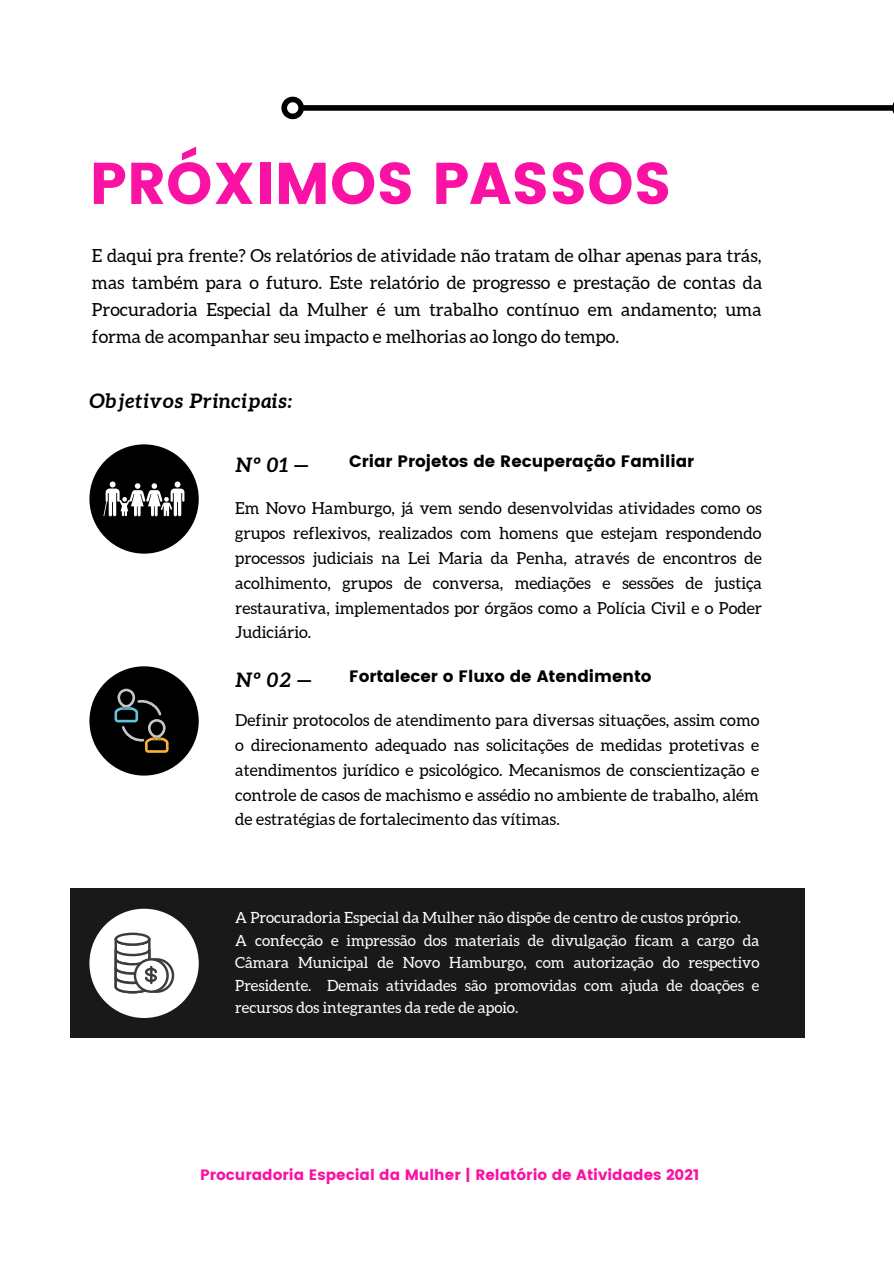
<style>
.page{position:relative;width:894px;height:1264px;background:#fff}
.page>*{position:absolute;margin:0;border:0;box-sizing:border-box;transform-origin:0 0}
.t1{font:58.65px "Poppins";color:#f912a3}
.t2{font:italic 700 20.1px "Aleo";letter-spacing:.03em;color:#000}
.t3{font:18px/27px "Aleo";color:#000;text-align:justify}
.t4{font:16.5px/24.8px "Aleo";color:#000;text-align:justify}
.t5{font:16.5px "Poppins";color:#000}
.t6{font:15.45px/22.5px "Aleo";color:#fff;text-align:justify}
.t7{font:15px "Poppins";color:#f912a3}
</style>
<div class="page">
<div style="left:89px;top:444px;width:110px;height:109px;background:#000;border-radius:50%"></div>
<div style="left:89px;top:666px;width:110px;height:109px;background:#000;border-radius:50%"></div>
<svg style="left:103px;top:481px;width:81px;height:35px"></svg>
<svg style="left:114px;top:688px;width:54px;height:64px"></svg>
<div style="left:70px;top:888px;width:734px;height:150px;background:#191919"></div>
<div style="left:89px;top:908px;width:110px;height:109px;background:#fff;border-radius:50%"></div>
<svg style="left:114px;top:932px;width:60px;height:61px"></svg>
<div style="left:304px;top:105px;width:587px;height:6px;background:#000"></div>
<svg style="left:281px;top:96px;width:27px;height:24px"></svg>
<svg style="left:888px;top:104px;width:5px;height:8px"></svg>
<p class="t1" style="left:89px;top:149px;width:583px">PRÓXIMOS PASSOS</p>
<p class="t3" style="left:92px;top:242px;width:671px">E daqui pra frente? Os relatórios de atividade não tratam de olhar apenas para trás, mas também para o futuro. Este relatório de progresso e prestação de contas da Procuradoria Especial da Mulher é um trabalho contínuo em andamento; uma forma de acompanhar seu impacto e melhorias ao longo do tempo.</p>
<p class="t2" style="left:89px;top:389px;width:204px">Objetivos Principais:</p>
<p class="t2" style="left:235px;top:453px;width:75px">Nº 01 —</p>
<p class="t5" style="left:349px;top:452px;width:346px">Criar Projetos de Recuperação Familiar</p>
<p class="t4" style="left:235px;top:496px;width:528px">Em Novo Hamburgo, já vem sendo desenvolvidas atividades como os grupos reflexivos, realizados com homens que estejam respondendo processos judiciais na Lei Maria da Penha, através de encontros de acolhimento, grupos de conversa, mediações e sessões de justiça restaurativa, implementados por órgãos como a Polícia Civil e o Poder Judiciário.</p>
<p class="t2" style="left:235px;top:668px;width:78px">Nº 02 —</p>
<p class="t5" style="left:349px;top:666px;width:304px">Fortalecer o Fluxo de Atendimento</p>
<p class="t4" style="left:235px;top:708px;width:525px">Definir protocolos de atendimento para diversas situações, assim como o direcionamento adequado nas solicitações de medidas protetivas e atendimentos jurídico e psicológico. Mecanismos de conscientização e controle de casos de machismo e assédio no ambiente de trabalho, além de estratégias de fortalecimento das vítimas.</p>
<p class="t6" style="left:235px;top:906px;width:507px">A Procuradoria Especial da Mulher não dispõe de centro de custos próprio.</p>
<p class="t6" style="left:235px;top:929px;width:525px">A confecção e impressão dos materiais de divulgação ficam a cargo da Câmara Municipal de Novo Hamburgo, com autorização do respectivo Presidente. Demais atividades são promovidas com ajuda de doações e recursos dos integrantes da rede de apoio.</p>
<p class="t7" style="left:200px;top:1165px;width:500px">Procuradoria Especial da Mulher | Relatório de Atividades 2021</p>
</div>
